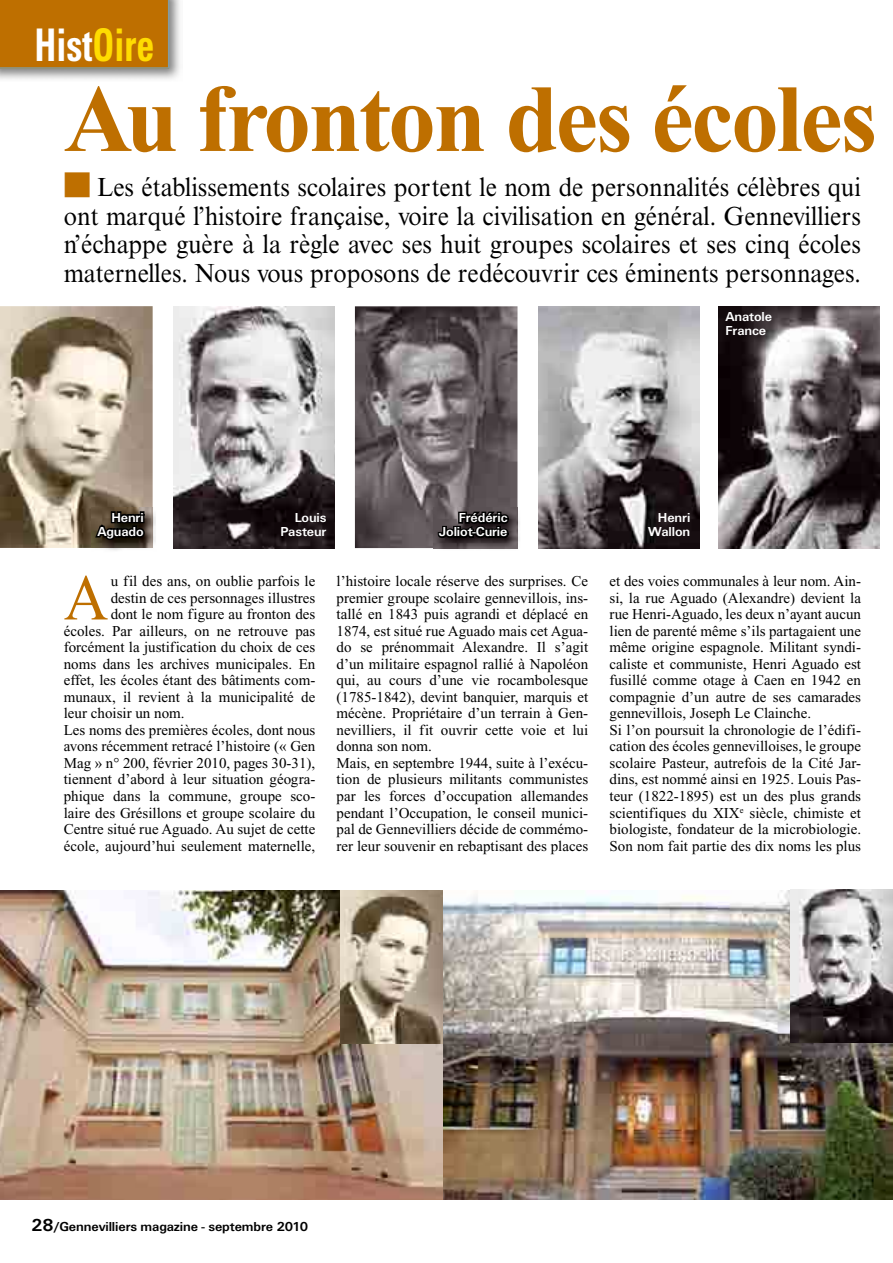
<style>
.page{position:relative;width:893px;height:1263px;background:#fff}
.page>*{position:absolute;margin:0;border:0;box-sizing:border-box;transform-origin:0 0}
.t1{font:700 96px "Times New Roman";letter-spacing:-.025em;color:#be6f00}
.t2{font:64.8px "Times New Roman";color:#be6f00;scale:.95 1}
.t3{font:700 condensed 45px "Univers";color:#fff;scale:.8 1}
.t4{font:27px/28.5px "Times Clas Reg FO";color:#000;text-align:justify;scale:.94 1}
.t5{font:15px/16.5px "Times New Roman";color:#000}
.t6{font:13.5px/14.2px "Univers Bold FO";letter-spacing:-.01em;color:#fff;text-align:right}
.t7{font:13.5px "Univers Bold FO";letter-spacing:-.01em;color:#000}
.s1{color:#ffdc00}
.s2{color:#be6f00}
.s3{font-size:18px}
</style>
<div class="page">
<img style="left:0;top:890px;width:893px;height:309px">
<img style="left:355px;top:306px;width:162px;height:242px">
<img style="left:0;top:0;width:180px;height:79px">
<div style="left:0;top:0;width:169px;height:69px;background:#be6f00"></div>
<img style="left:0;top:306px;width:153px;height:242px">
<img style="left:173px;top:306px;width:161px;height:242px">
<img style="left:539px;top:307px;width:161px;height:241px">
<img style="left:718px;top:307px;width:161px;height:241px">
<img style="left:340px;top:890px;width:102px;height:153px">
<img style="left:791px;top:889px;width:102px;height:153px">
<img style="left:105px;top:513px;width:51px;height:37px">
<img style="left:91px;top:507px;width:62px;height:41px">
<svg style="left:93px;top:510px;width:53px;height:31px;background:#241d14"></svg>
<img style="left:434px;top:507px;width:86px;height:42px">
<img style="left:434px;top:507px;width:83px;height:41px">
<svg style="left:436px;top:509px;width:74px;height:34px;background:#242021"></svg>
<h3 class="t3" style="left:34px;top:18px;width:151px">Hist<span class="s1">Oire</span></h3>
<h1 class="t1" style="left:64px;top:66px;width:815px">Au fronton des écoles</h1>
<p class="t4" style="left:64px;top:173px;width:850px"><span class="s2">■</span> Les établissements scolaires portent le nom de personnalités célèbres qui ont marqué l’histoire française, voire la civilisation en général. Gennevilliers n’échappe guère à la règle avec ses huit groupes scolaires et ses cinq écoles maternelles. Nous vous proposons de redécouvrir ces éminents personnages.</p>
<p class="t6" style="left:725px;top:310px;width:48px;text-align:left">Anatole<br>France</p>
<p class="t6" style="left:97px;top:510px;width:48px">Henri<br>Aguado</p>
<p class="t6" style="left:280px;top:510px;width:48px">Louis<br>Pasteur</p>
<p class="t6" style="left:648px;top:510px;width:44px">Henri<br>Wallon</p>
<p class="t6" style="left:439px;top:511px;width:70px">Frédéric<br>Joliot-Curie</p>
<h2 class="t2" style="left:64px;top:562px;width:48px">A</h2>
<p class="t5" style="left:111px;top:573px;width:206px">u fil des ans, on oublie parfois le</p>
<p class="t5" style="left:111px;top:590px;width:206px">destin de ces personnages illustres</p>
<p class="t5" style="left:111px;top:606px;width:206px">dont le nom figure au fronton des</p>
<p class="t5" style="left:64px;top:623px;width:253px">écoles. Par ailleurs, on ne retrouve pas</p>
<p class="t5" style="left:64px;top:639px;width:253px">forcément la justification du choix de ces</p>
<p class="t5" style="left:64px;top:656px;width:253px">noms dans les archives municipales. En</p>
<p class="t5" style="left:64px;top:672px;width:253px">effet, les écoles étant des bâtiments com-</p>
<p class="t5" style="left:64px;top:689px;width:253px">munaux, il revient à la municipalité de</p>
<p class="t5" style="left:64px;top:705px;width:122px">leur choisir un nom.</p>
<p class="t5" style="left:64px;top:722px;width:253px">Les noms des premières écoles, dont nous</p>
<p class="t5" style="left:64px;top:738px;width:253px">avons récemment retracé l’histoire (« Gen</p>
<p class="t5" style="left:64px;top:755px;width:253px">Mag » n° 200, février 2010, pages 30-31),</p>
<p class="t5" style="left:64px;top:771px;width:253px">tiennent d’abord à leur situation géogra-</p>
<p class="t5" style="left:64px;top:788px;width:253px">phique dans la commune, groupe sco-</p>
<p class="t5" style="left:64px;top:804px;width:253px">laire des Grésillons et groupe scolaire du</p>
<p class="t5" style="left:64px;top:821px;width:253px">Centre situé rue Aguado. Au sujet de cette</p>
<p class="t5" style="left:64px;top:837px;width:253px">école, aujourd’hui seulement maternelle,</p>
<p class="t5" style="left:337px;top:573px;width:253px">l’histoire locale réserve des surprises. Ce premier groupe scolaire gennevillois, ins&shy;tallé en 1843 puis agrandi et déplacé en 1874, est situé rue Aguado mais cet Agua&shy;do se prénommait Alexandre. Il s’agit d’un militaire espagnol rallié à Napoléon qui, au cours d’une vie rocambolesque (1785-1842), devint banquier, marquis et mécène. Propriétaire d’un terrain à Gen&shy;nevilliers, il fit ouvrir cette voie et lui donna son nom.<br>Mais, en septembre 1944, suite à l’exécu&shy;tion de plusieurs militants communistes par les forces d’occupation allemandes pendant l’Occupation, le conseil munici&shy;pal de Gennevilliers décide de commémo&shy;rer leur souvenir en rebaptisant des places</p>
<p class="t5" style="left:609px;top:573px;width:253px">et des voies communales à leur nom. Ain&shy;si, la rue Aguado (Alexandre) devient la rue Henri-Aguado, les deux n’ayant aucun lien de parenté même s’ils partagaient une même origine espagnole. Militant syndi&shy;caliste et communiste, Henri Aguado est fusillé comme otage à Caen en 1942 en compagnie d’un autre de ses camarades gennevillois, Joseph Le Clainche.<br>Si l’on poursuit la chronologie de l’édifi&shy;cation des écoles gennevilloises, le groupe scolaire Pasteur, autrefois de la Cité Jar&shy;dins, est nommé ainsi en 1925. Louis Pas&shy;teur (1822-1895) est un des plus grands scientifiques du XIX<sup>e</sup> siècle, chimiste et biologiste, fondateur de la microbiologie.<br>Son nom fait partie des dix noms les plus</p>
<p class="t7" style="left:31px;top:1219px;width:278px"><span class="s3">28</span>/Gennevilliers magazine - septembre 2010</p>
</div>
